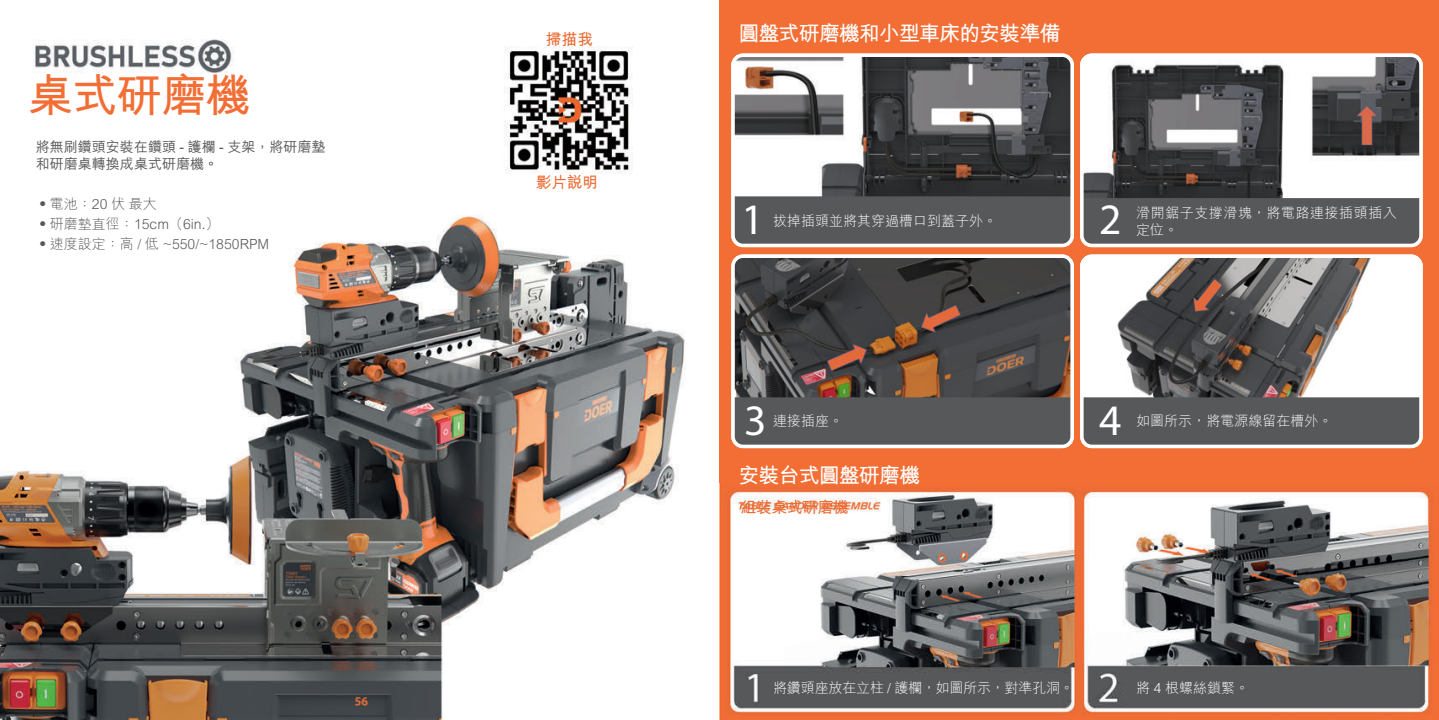
<style>
.page{position:relative;width:1439px;height:720px;background:#fff}
.page>*{position:absolute;margin:0;border:0;box-sizing:border-box;transform-origin:0 0}
.t1{font:700 45.5px "M Hei HK";letter-spacing:-.025em;color:#f26e35}
.t2{font:43.57px "Myriad Pro";color:#fff}
.t3{font:700 21px "M Hei HK";letter-spacing:-.045em;color:#fff}
.t4{font:700 15.75px "M Hei HK";letter-spacing:-.025em;color:#ec6d36}
.t5{font:300 14px "M Hei HK";color:#fff}
.text{font:300 14px "M Hei HK";color:#57585a}
.text-2{font:500 14px/17.5px "M Hei HK";color:#57585a}
.t6{font:300 14px/16.8px "M Hei HK";letter-spacing:.04em;color:#fff}
</style>
<div class="page">
<img style="left:0;top:39px;width:1439px;height:680px">
<div style="left:719px;top:0;width:720px;height:482px;background:#f26e35"></div>
<div style="left:733px;top:256px;width:339px;height:190px;background:#57585a;border-radius:10px"></div>
<img style="left:736px;top:259px;width:333px;height:138px">
<div style="left:731px;top:254px;width:343px;height:194px;border:4px solid #fff;border-radius:10px"></div>
<div style="left:1082px;top:256px;width:339px;height:190px;background:#57585a;border-radius:10px"></div>
<img style="left:1085px;top:259px;width:332px;height:138px">
<div style="left:1080px;top:254px;width:342px;height:194px;border:4px solid #fff;border-radius:10px"></div>
<div style="left:733px;top:55px;width:339px;height:190px;background:#57585a;border-radius:10px"></div>
<img style="left:736px;top:58px;width:333px;height:138px">
<div style="left:731px;top:53px;width:343px;height:194px;border:4px solid #fff;border-radius:10px"></div>
<div style="left:1082px;top:55px;width:339px;height:190px;background:#57585a;border-radius:10px"></div>
<img style="left:1085px;top:58px;width:332px;height:140px">
<div style="left:1080px;top:53px;width:342px;height:194px;border:4px solid #fff;border-radius:10px"></div>
<img style="left:505px;top:46px;width:127px;height:128px">
<p class="t1" style="left:28px;top:62px;width:224px">桌式研磨機</p>
<p class="text-2" style="left:36px;top:136px;width:291px">將無刷鑽頭安裝在鑽頭 - 護欄 - 支架，將研磨墊和研磨桌轉換成桌式研磨機。</p>
<p class="text" style="left:36px;top:194px;width:122px">• 電池：20 伏最大</p>
<p class="text" style="left:36px;top:214px;width:185px">• 研磨墊直徑：15cm（6in.）</p>
<p class="text" style="left:36px;top:234px;width:235px">• 速度設定：高 / 低 ~550/~1850RPM</p>
<p class="t4" style="left:546px;top:28px;width:49px">掃描我</p>
<p class="t4" style="left:536px;top:170px;width:63px">影片說明</p>
<p class="t3" style="left:738px;top:18px;width:323px">圓盤式研磨機和小型車床的安裝準備</p>
<p class="t2" style="left:741px;top:192px;width:24px">1</p>
<p class="t2" style="left:1099px;top:192px;width:24px">2</p>
<p class="t5" style="left:773px;top:211px;width:226px">拔掉插頭並將其穿過槽口到蓋子外。</p>
<p class="t6" style="left:1136px;top:204px;width:262px">滑開鋸子支撐滑塊，將電路連接插頭插入定位。</p>
<p class="t2" style="left:744px;top:393px;width:24px">3</p>
<p class="t2" style="left:1099px;top:393px;width:24px">4</p>
<p class="t5" style="left:773px;top:410px;width:71px">連接插座。</p>
<p class="t3" style="left:738px;top:459px;width:183px">安裝台式圓盤研磨機</p>
<p class="t4" style="left:741px;top:495px;width:109px">組裝桌式研磨機</p>
<p class="t5" style="left:1136px;top:410px;width:197px">如圖所示，將電源線留在槽外。</p>
<p class="t5" style="left:773px;top:677px;width:302px">將鑽頭座放在立柱 / 護欄，如圖所示，對準孔洞。</p>
<p class="t5" style="left:1136px;top:677px;width:114px">將 4 根螺絲鎖緊。</p>
</div>
